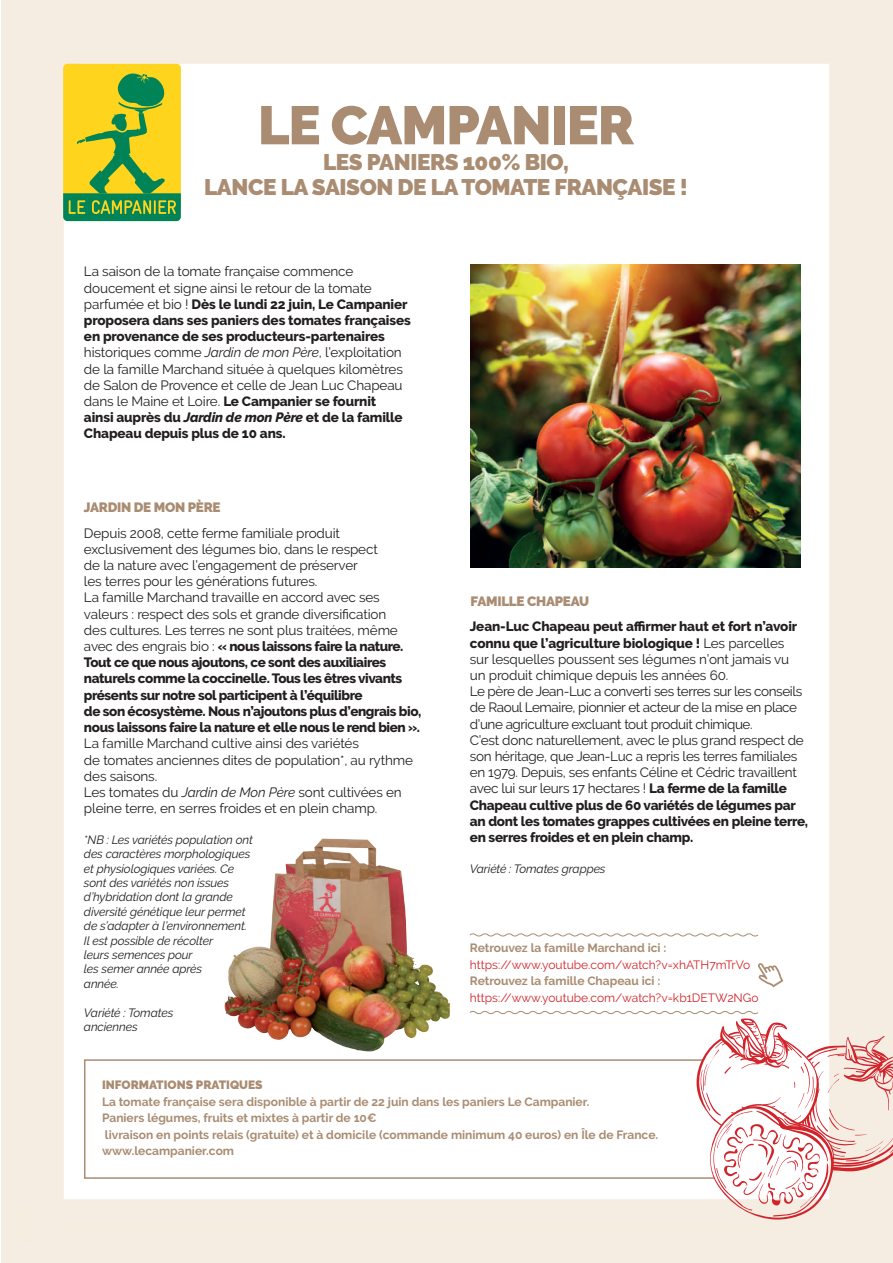
<style>
.page{position:relative;width:893px;height:1263px;background:#fff}
.page>*{position:absolute;margin:0;border:0;box-sizing:border-box;transform-origin:0 0}
.t1{font:900 54px "Raleway";letter-spacing:-.02em;color:#a98c72}
.t2{font:900 22.5px/25.5px "Raleway";letter-spacing:-.02em;color:#a98c72;text-align:center}
.t3{font:13.5px/16.2px "Raleway";letter-spacing:-.01em;color:#231f20}
.t4{font:900 13.5px "Raleway";letter-spacing:-.02em;color:#a98c72}
.t5{font:italic 12px/14.4px "Raleway";letter-spacing:-.01em;color:#231f20}
.t6{font:700 12px/16.5px "Raleway";color:#a98c72}
.t7{font:12px "Raleway";color:#d1232a}
.t8{font:900 12px "Raleway";color:#a98c72}
.s1{font-weight:800}
.s2{font-style:italic}
.s3{font-weight:800;font-style:italic}
</style>
<div class="page">
<div style="left:1px;top:0;width:892px;height:1263px;background:#f5ece2"></div>
<div style="left:64px;top:64px;width:765px;height:1135px;background:#fff"></div>
<svg style="left:63px;top:64px;width:118px;height:157px;background:#acba30"></svg>
<svg style="left:469px;top:932px;width:290px;height:5px"></svg>
<div style="left:83px;top:1058px;width:386px;height:121px;background:#fff"></div>
<svg style="left:469px;top:1010px;width:424px;height:210px"></svg>
<img style="left:470px;top:265px;width:330px;height:302px">
<img style="left:231px;top:843px;width:87px;height:121px">
<svg style="left:758px;top:963px;width:25px;height:24px"></svg>
<h1 class="t1" style="left:258px;top:94px;width:378px">LE CAMPANIER</h1>
<h2 class="t2" style="left:204px;top:149px;width:485px">LES PANIERS 100% BIO,<br>LANCE LA SAISON DE LA TOMATE FRANÇAISE !</h2>
<p class="t3" style="left:84px;top:263px;width:328px">La saison de la tomate française commence doucement et signe ainsi le retour de la tomate parfumée et bio ! <span class="s1">Dès le lundi 22 juin, Le Campanier proposera dans ses paniers des tomates françaises en provenance de ses producteurs-partenaires </span>historiques comme <span class="s2">Jardin de mon Père</span>, l’exploitation de la famille Marchand située à quelques kilomètres de Salon de Provence et celle de Jean Luc Chapeau dans le Maine et Loire. <span class="s1">Le Campanier se fournit<br>ainsi auprès du</span> <span class="s3">Jardin de mon Père</span> <span class="s1">et de la famille Chapeau depuis plus de 10 ans.</span></p>
<p class="t4" style="left:84px;top:500px;width:138px">JARDIN DE MON PÈRE</p>
<p class="t3" style="left:84px;top:525px;width:339px">Depuis 2008, cette ferme familiale produit exclusivement des légumes bio, dans le respect<br>de la nature avec l’engagement de préserver<br>les terres pour les générations futures.<br>La famille Marchand travaille en accord avec ses valeurs : respect des sols et grande diversification<br>des cultures. Les terres ne sont plus traitées, même avec des engrais bio : <span class="s1">« nous laissons faire la nature.<br>Tout ce que nous ajoutons, ce sont des auxiliaires naturels comme la coccinelle. Tous les êtres vivants présents sur notre sol participent à l’équilibre<br>de son écosystème. Nous n’ajoutons plus d’engrais bio, nous laissons faire la nature et elle nous le rend bien ».</span></p>
<p class="t3" style="left:84px;top:735px;width:331px">La famille Marchand cultive ainsi des variétés<br>de tomates anciennes dites de population*, au rythme des saisons.<br>Les tomates du <span class="s2">Jardin de Mon Père</span> sont cultivées en pleine terre, en serres froides et en plein champ.</p>
<p class="t5" style="left:84px;top:832px;width:170px">*NB : Les variétés population ont des caractères morphologiques et physiologiques variées. Ce sont des variétés non issues d’hybridation dont la grande diversité génétique leur permet de s’adapter à l’environnement.<br>Il est possible de récolter<br>leurs semences pour<br>les semer année après<br>année.</p>
<p class="t5" style="left:84px;top:1005px;width:91px">Variété : Tomates anciennes</p>
<p class="t4" style="left:471px;top:593px;width:120px">FAMILLE CHAPEAU</p>
<p class="t3" style="left:470px;top:618px;width:340px"><span class="s1">Jean-Luc Chapeau peut affirmer haut et fort n’avoir connu que l’agriculture biologique !</span> Les parcelles<br>sur lesquelles poussent ses légumes n’ont jamais vu un produit chimique depuis les années 60.<br>Le père de Jean-Luc a converti ses terres sur les conseils de Raoul Lemaire, pionnier et acteur de la mise en place d’une agriculture excluant tout produit chimique.<br>C’est donc naturellement, avec le plus grand respect de son héritage, que Jean-Luc a repris les terres familiales en 1979. Depuis, ses enfants Céline et Cédric travaillent avec lui sur leurs 17 hectares ! <span class="s1">La ferme de la famille Chapeau cultive plus de 60 variétés de légumes par an dont les tomates grappes cultivées en pleine terre, en serres froides et en plein champ.</span></p>
<p class="t5" style="left:470px;top:861px;width:137px">Variété : Tomates grappes</p>
<p class="t6" style="left:470px;top:940px;width:198px">Retrouvez la famille Marchand ici :</p>
<p class="t7" style="left:470px;top:957px;width:282px">https://www.youtube.com/watch?v=xhATH7mTrVo</p>
<p class="t6" style="left:470px;top:973px;width:192px">Retrouvez la famille Chapeau ici :</p>
<p class="t7" style="left:470px;top:990px;width:290px">https://www.youtube.com/watch?v=kb1DETW2NGo</p>
<p class="t8" style="left:102px;top:1078px;width:162px">INFORMATIONS PRATIQUES</p>
<p class="t6" style="left:102px;top:1093px;width:558px">La tomate française sera disponible à partir de 22 juin dans les paniers Le Campanier.<br>Paniers légumes, fruits et mixtes à partir de 10€<br>livraison en points relais (gratuite) et à domicile (commande minimum 40 euros) en Île de France. www.lecampanier.com</p>
</div>
